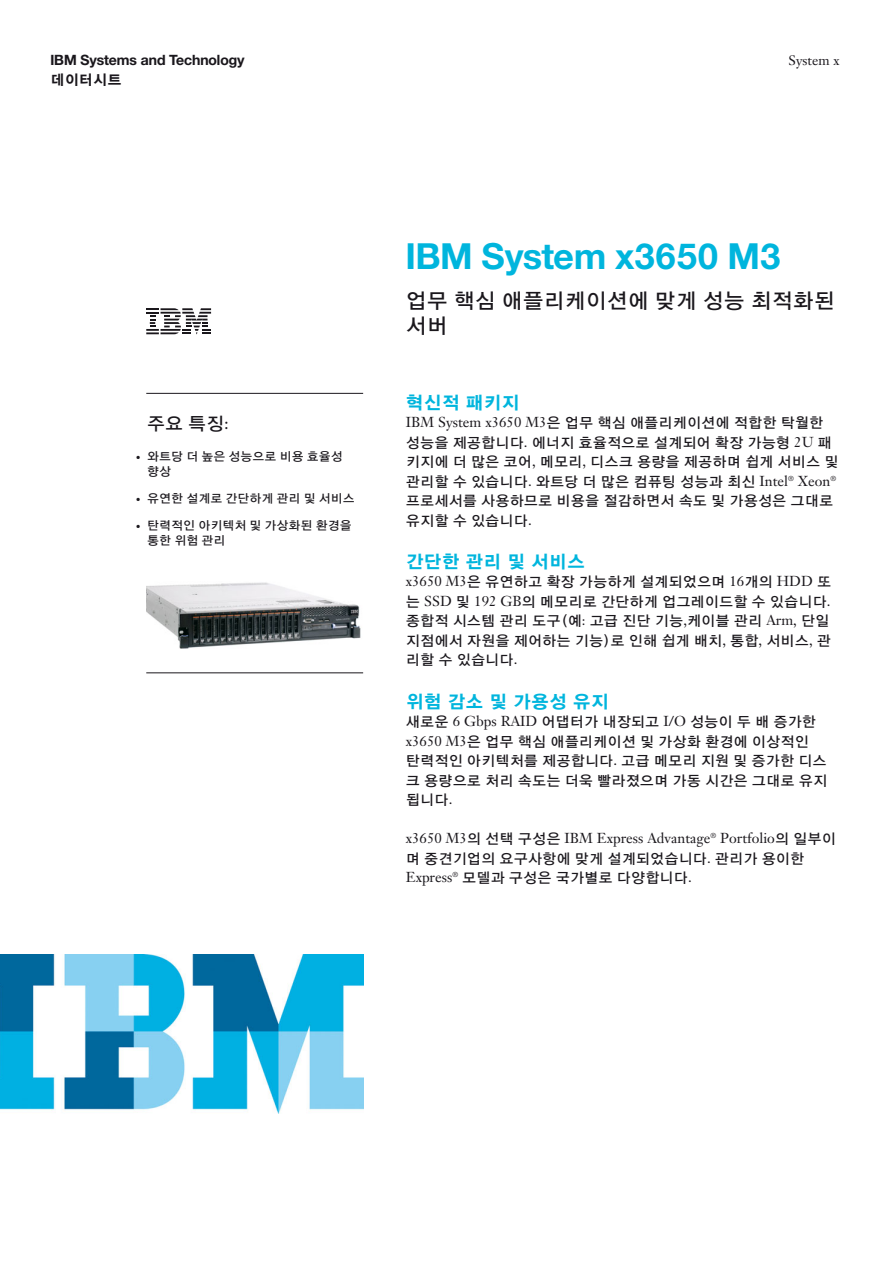
<style>
.page{position:relative;width:893px;height:1263px;background:#fff}
.page>*{position:absolute;margin:0;border:0;box-sizing:border-box;transform-origin:0 0}
.t1{font:36px "Helv Neue Boldfor IBM";color:#00b5dd}
.t2{font:21px/24px "YGO13";color:#1a171c}
.t3{font:18px "YGO15";color:#00b5dd}
.t4{font:18px "YGO13";color:#1a171c}
.t5{font:14.25px/19.5px "YGO13";color:#1a171c}
.t6{font:14.25px/18.3px "Helv Neue Boldfor IBM";color:#1a171c}
.t7{font:13.5px "Janson Text LT Pro";color:#1a171c}
.t8{font:12px/15px "YGO13";color:#1a171c}
.s1{font-family:"YGO15"}
.s2{font-family:"Janson Text LT Pro"}
</style>
<div class="page">
<svg style="left:146px;top:308px;width:65px;height:26px"></svg>
<hr style="left:146px;top:393px;width:217px;height:1px;background:#1a171c">
<hr style="left:146px;top:672px;width:217px;height:1px;background:#1a171c">
<img style="left:0;top:955px;width:364px;height:159px">
<img style="left:146px;top:582px;width:215px;height:67px">
<h1 class="t6" style="left:50px;top:53px;width:196px">IBM Systems and Technology <span class="s1">데이터시트</span></h1>
<h1 class="t7" style="left:789px;top:55px;width:52px">System x</h1>
<h2 class="t4" style="left:147px;top:415px;width:83px">주요 특징<span class="s2">:</span></h2>
<p class="t8" style="left:147px;top:450px;width:197px;text-indent:-11px">● 와트당 더 높은 성능으로 비용 효율성 향상</p>
<p class="t8" style="left:136px;top:492px;width:220px">● 유연한 설계로 간단하게 관리 및 서비스</p>
<p class="t8" style="left:147px;top:519px;width:206px;text-indent:-11px">● 탄력적인 아키텍처 및 가상화된 환경을 통한 위험 관리</p>
<h1 class="t1" style="left:406px;top:243px;width:377px">IBM System x3650 M3</h1>
<h2 class="t2" style="left:406px;top:290px;width:430px">업무 핵심 애플리케이션에 맞게 성능 최적화된 서버</h2>
<h2 class="t3" style="left:406px;top:394px;width:115px">혁신적 패키지</h2>
<p class="t5" style="left:406px;top:414px;width:434px"><span class="s2">IBM System x3650 M3</span>은 업무 핵심 애플리케이션에 적합한 탁월한 성능을 제공합니다<span class="s2">.</span> 에너지 효율적으로 설계되어 확장 가능형 <span class="s2">2U</span> 패 키지에 더 많은 코어<span class="s2">,</span> 메모리<span class="s2">,</span> 디스크 용량을 제공하며 쉽게 서비스 및 관리할 수 있습니다<span class="s2">.</span> 와트당 더 많은 컴퓨팅 성능과 최신 <span class="s2">Intel</span><sup>®</sup> <span class="s2">Xeon</span><sup>® </sup>프로세서를 사용하므로 비용을 절감하면서 속도 및 가용성은 그대로 유지할 수 있습니다<span class="s2">.</span></p>
<h2 class="t3" style="left:406px;top:553px;width:181px">간단한 관리 및 서비스</h2>
<p class="t5" style="left:406px;top:573px;width:427px"><span class="s2">x3650 M3</span>은 유연하고 확장 가능하게 설계되었으며 <span class="s2">16</span>개의 <span class="s2">HDD</span> 또 는 <span class="s2">SSD</span> 및 <span class="s2">192 GB</span>의 메모리로 간단하게 업그레이드할 수 있습니다<span class="s2">. </span>종합적 시스템 관리 도구（예<span class="s2">:</span> 고급 진단 기능<span class="s2">,</span>케이블 관리 <span class="s2">Arm,</span> 단일 지점에서 자원을 제어하는 기능）로 인해 쉽게 배치<span class="s2">,</span> 통합<span class="s2">,</span> 서비스<span class="s2">,</span> 관 리할 수 있습니다<span class="s2">.</span></p>
<h2 class="t3" style="left:406px;top:693px;width:204px">위험 감소 및 가용성 유지</h2>
<p class="t5" style="left:406px;top:713px;width:423px">새로운 <span class="s2">6 Gbps RAID</span> 어댑터가 내장되고 <span class="s2">I/O</span> 성능이 두 배 증가한 <span class="s2">x3650 M3</span>은 업무 핵심 애플리케이션 및 가상화 환경에 이상적인 탄력적인 아키텍처를 제공합니다<span class="s2">.</span> 고급 메모리 지원 및 증가한 디스 크 용량으로 처리 속도는 더욱 빨라졌으며 가동 시간은 그대로 유지 됩니다<span class="s2">.</span></p>
<p class="t5" style="left:406px;top:830px;width:432px"><span class="s2">x3650 M3</span>의 선택 구성은 <span class="s2">IBM Express Advantage</span><sup>®</sup> <span class="s2">Portfolio</span>의 일부이 며 중견기업의 요구사항에 맞게 설계되었습니다<span class="s2">.</span> 관리가 용이한<br><span class="s2">Express</span><sup>®</sup> 모델과 구성은 국가별로 다양합니다<span class="s2">.</span></p>
</div>
